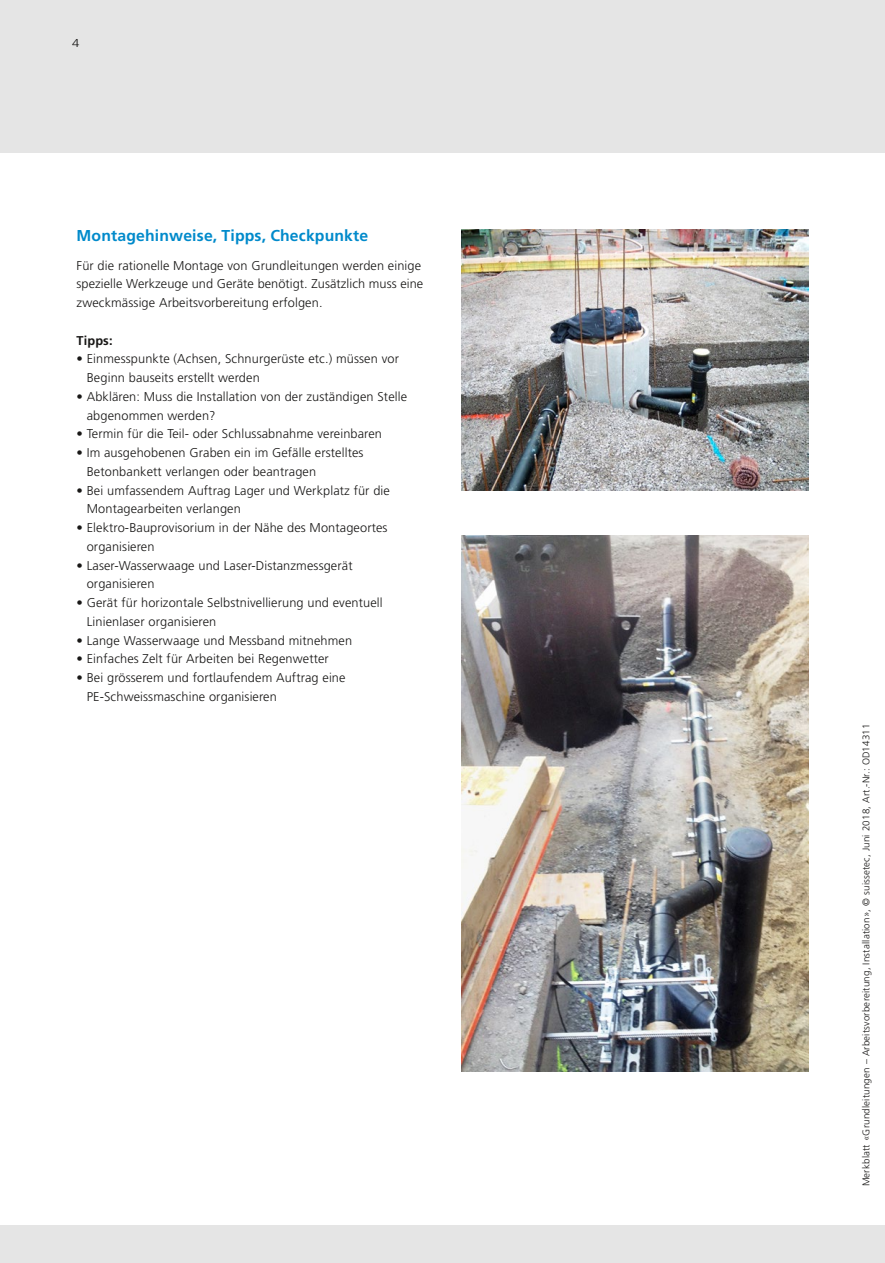
<style>
.page{position:relative;width:885px;height:1263px;background:#fff}
.page>*{position:absolute;margin:0;border:0;box-sizing:border-box;transform-origin:0 0}
.t1{font:700 15.75px "Frutiger LT Std";letter-spacing:.01em;color:#008acb}
.t2{font:300 12.75px/18.8px "Frutiger LT Std";letter-spacing:.01em;color:#181716}
.t3{font:700 12.75px "Frutiger LT Std";letter-spacing:.01em;color:#181716}
.t4{font:300 11.55px "Frutiger LT Std";color:#181716;scale:1.14 1}
.t5{font:300 9.75px "Frutiger LT Std";letter-spacing:.02em;color:#181716}
</style>
<div class="page">
<div style="left:0;top:0;width:884px;height:1263px;background:#e5e5e5"></div>
<div style="left:0;top:153px;width:884px;height:1072px;background:#fff"></div>
<img style="left:461px;top:536px;width:347px;height:535px">
<img style="left:461px;top:230px;width:347px;height:260px">
<p class="t4" style="left:72px;top:36px;width:8px">4</p>
<p class="t1" style="left:77px;top:227px;width:293px">Montagehinweise, Tipps, Checkpunkte</p>
<p class="t2" style="left:77px;top:256px;width:348px">Für die rationelle Montage von Grundleitungen werden einige spezielle Werkzeuge und Geräte benötigt. Zusätzlich muss eine zweckmässige Arbeitsvorbereitung erfolgen.</p>
<p class="t3" style="left:77px;top:333px;width:38px">Tipps:</p>
<p class="t2" style="left:87px;top:350px;width:313px;text-indent:-10px">• Einmesspunkte (Achsen, Schnurgerüste etc.) müssen vor<br>Beginn bauseits erstellt werden</p>
<p class="t2" style="left:87px;top:387px;width:322px;text-indent:-10px">• Abklären: Muss die Installation von der zuständigen Stelle abgenommen werden?</p>
<p class="t2" style="left:77px;top:425px;width:307px">• Termin für die Teil- oder Schlussabnahme vereinbaren</p>
<p class="t2" style="left:87px;top:443px;width:278px;text-indent:-10px">• Im ausgehobenen Graben ein im Gefälle erstelltes<br>Betonbankett verlangen oder beantragen</p>
<p class="t2" style="left:87px;top:481px;width:304px;text-indent:-10px">• Bei umfassendem Auftrag Lager und Werkplatz für die<br>Montagearbeiten verlangen</p>
<p class="t2" style="left:87px;top:519px;width:302px;text-indent:-10px">• Elektro-Bauprovisorium in der Nähe des Montageortes organisieren</p>
<p class="t2" style="left:87px;top:556px;width:267px;text-indent:-10px">• Laser-Wasserwaage und Laser-Distanzmessgerät organisieren</p>
<p class="t2" style="left:87px;top:594px;width:297px;text-indent:-10px">• Gerät für horizontale Selbstnivellierung und eventuell<br>Linienlaser organisieren</p>
<p class="t2" style="left:77px;top:631px;width:277px">• Lange Wasserwaage und Messband mitnehmen</p>
<p class="t2" style="left:77px;top:650px;width:254px">• Einfaches Zelt für Arbeiten bei Regenwetter</p>
<p class="t2" style="left:87px;top:669px;width:260px;text-indent:-10px">• Bei grösserem und fortlaufendem Auftrag eine<br>PE-Schweissmaschine organisieren</p>
<p class="t5" style="left:860px;top:1186px;width:464px;rotate:-90deg">Merkblatt «Grundleitungen – Arbeitsvorbereitung, Installation», © suissetec, Juni 2018, Art.-Nr.: OD14311</p>
</div>
